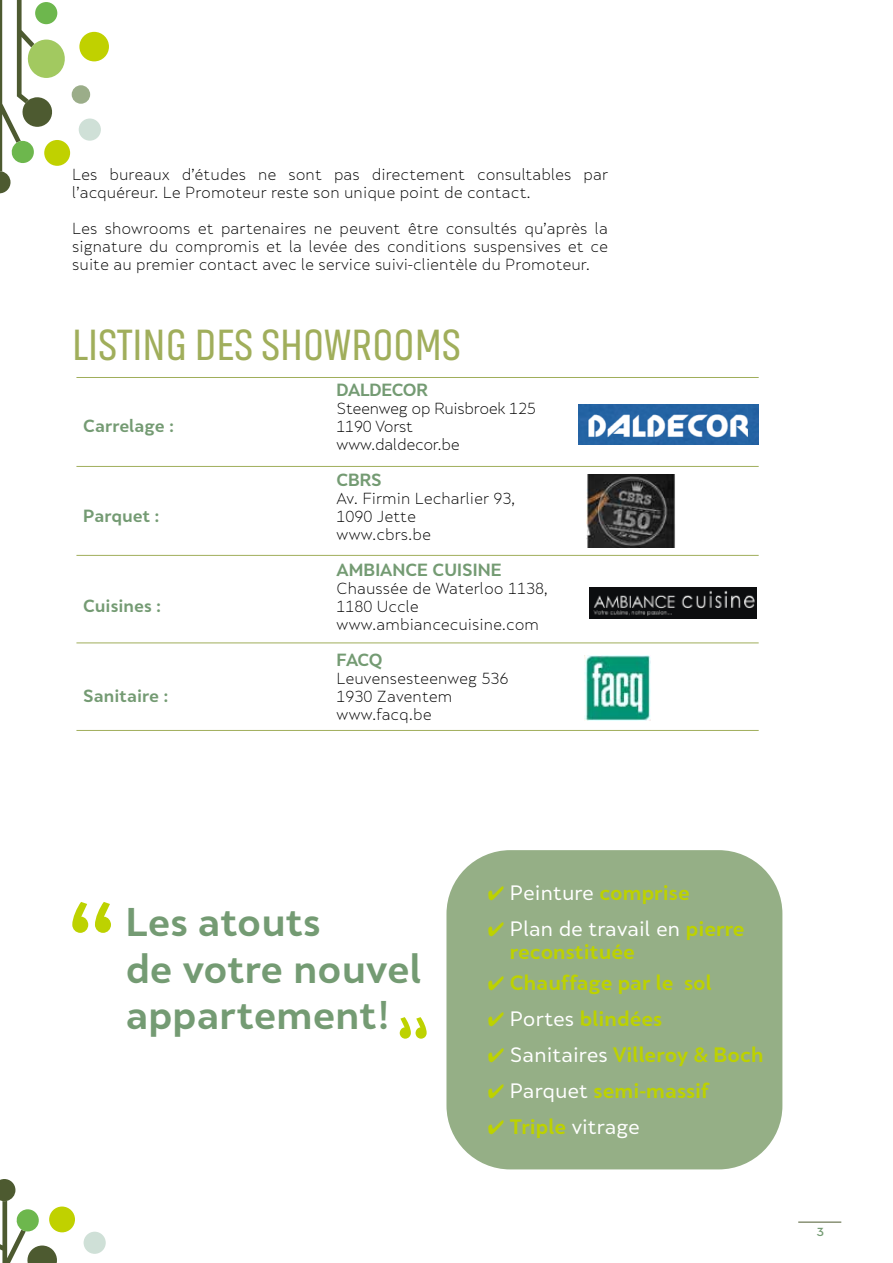
<style>
.page{position:relative;width:893px;height:1263px;background:#fff}
.page>*{position:absolute;margin:0;border:0;box-sizing:border-box;transform-origin:0 0}
.t1{font:45px "Akhand";color:#a0ae5b}
.t2{font:700 37.5px/46.5px "Skola Sans";color:#749b73}
.t3{font:700 19.5px/22.5px "Skola Sans";color:#bdd200}
.t4{font:19.5px "Skola Sans";color:#fff}
.t5{font:700 16.5px "Skola Sans";color:#749b73}
.t6{font:700 16.5px "Skola Sans";letter-spacing:-.02em;color:#749b73}
.t7{font:300 15px/18px "Skola Sans";color:#000}
.t8{font:300 15px/18px "Skola Sans";letter-spacing:-.02em;color:#000}
.t9{font:700 12px "Neutraface 2 Display";color:#749b73;scale:1.05 1}
.s1{color:#bdd200}
.s2{font-weight:700;color:#bdd200}
.s3{font-weight:400;color:#fff}
</style>
<div class="page">
<hr style="left:798px;top:1222px;width:43px;height:1px;background:#4d5a30">
<div style="left:79px;top:32px;width:30px;height:29px;background:#c0d100;border-radius:50%"></div>
<div style="left:79px;top:118px;width:22px;height:23px;background:#cfe0d7;border-radius:50%"></div>
<div style="left:72px;top:85px;width:18px;height:19px;background:#9bad89;border-radius:50%"></div>
<div style="left:44px;top:140px;width:26px;height:26px;background:#c0d100;border-radius:50%"></div>
<svg style="left:0;top:0;width:67px;height:193px"></svg>
<div style="left:84px;top:1232px;width:22px;height:22px;background:#cfe0d7;border-radius:50%"></div>
<div style="left:49px;top:1206px;width:26px;height:26px;background:#c0d100;border-radius:50%"></div>
<svg style="left:0;top:1179px;width:58px;height:84px"></svg>
<hr style="left:76px;top:377px;width:683px;height:1px;background:#a0ae5b">
<hr style="left:76px;top:466px;width:683px;height:1px;background:#a0ae5b">
<hr style="left:76px;top:555px;width:683px;height:1px;background:#a0ae5b">
<hr style="left:76px;top:642px;width:683px;height:1px;background:#a0ae5b">
<hr style="left:76px;top:730px;width:683px;height:1px;background:#a0ae5b">
<img style="left:585px;top:655px;width:66px;height:65px">
<img style="left:589px;top:588px;width:168px;height:31px">
<img style="left:587px;top:474px;width:88px;height:73px">
<img style="left:578px;top:404px;width:181px;height:41px">
<div style="left:446px;top:850px;width:336px;height:319px;background:#95af86;border-radius:64px"></div>
<svg style="left:72px;top:902px;width:39px;height:31px"></svg>
<svg style="left:400px;top:1017px;width:27px;height:22px"></svg>
<p class="t7" style="left:72px;top:165px;width:537px">Les bureaux d’études ne sont pas directement consultables par l’acquéreur. Le Promoteur reste son unique point de contact.</p>
<p class="t7" style="left:72px;top:219px;width:537px;text-align:justify">Les showrooms et partenaires ne peuvent être consultés qu’après la signature du compromis et la levée des conditions suspensives et ce suite au premier contact avec le service suivi-clientèle du Promoteur.</p>
<h1 class="t1" style="left:72px;top:322px;width:390px">LISTING DES SHOWROOMS</h1>
<p class="t5" style="left:83px;top:416px;width:92px">Carrelage :</p>
<p class="t5" style="left:83px;top:506px;width:78px">Parquet :</p>
<p class="t5" style="left:83px;top:596px;width:80px">Cuisines :</p>
<p class="t5" style="left:83px;top:686px;width:87px">Sanitaire :</p>
<p class="t6" style="left:337px;top:380px;width:93px">DALDECOR</p>
<p class="t8" style="left:337px;top:399px;width:201px">Steenweg op Ruisbroek 125<br>1190 Vorst www.daldecor.be</p>
<p class="t5" style="left:337px;top:470px;width:47px">CBRS</p>
<p class="t7" style="left:337px;top:489px;width:180px">Av. Firmin Lecharlier 93,<br>1090 Jette<br>www.cbrs.be</p>
<p class="t5" style="left:337px;top:560px;width:166px">AMBIANCE CUISINE</p>
<p class="t7" style="left:337px;top:579px;width:213px">Chaussée de Waterloo 1138,<br>1180 Uccle www.ambiancecuisine.com</p>
<p class="t5" style="left:337px;top:650px;width:48px">FACQ</p>
<p class="t7" style="left:337px;top:669px;width:173px">Leuvensesteenweg 536<br>1930 Zaventem www.facq.be</p>
<h2 class="t2" style="left:126px;top:898px;width:297px">Les atouts<br>de votre nouvel appartement!</h2>
<h3 class="t4" style="left:488px;top:881px;width:203px"><span class="s1">✔</span> Peinture <span class="s2">comprise</span></h3>
<h3 class="t3" style="left:510px;top:917px;width:236px;text-indent:-22px">✔ <span class="s3">Plan de travail en</span> pierre reconstituée</h3>
<h3 class="t3" style="left:488px;top:971px;width:225px">✔ Chauffage par le sol</h3>
<h3 class="t3" style="left:488px;top:1007px;width:176px">✔ <span class="s3">Portes</span> blindées</h3>
<h3 class="t3" style="left:488px;top:1043px;width:277px">✔ <span class="s3">Sanitaires</span> Villeroy &amp; Boch</h3>
<h3 class="t3" style="left:488px;top:1079px;width:223px">✔ <span class="s3">Parquet</span> semi-massif</h3>
<h3 class="t4" style="left:488px;top:1115px;width:153px"><span class="s1">✔</span> <span class="s2">Triple</span> vitrage</h3>
<p class="t9" style="left:817px;top:1225px;width:8px">3</p>
</div>
